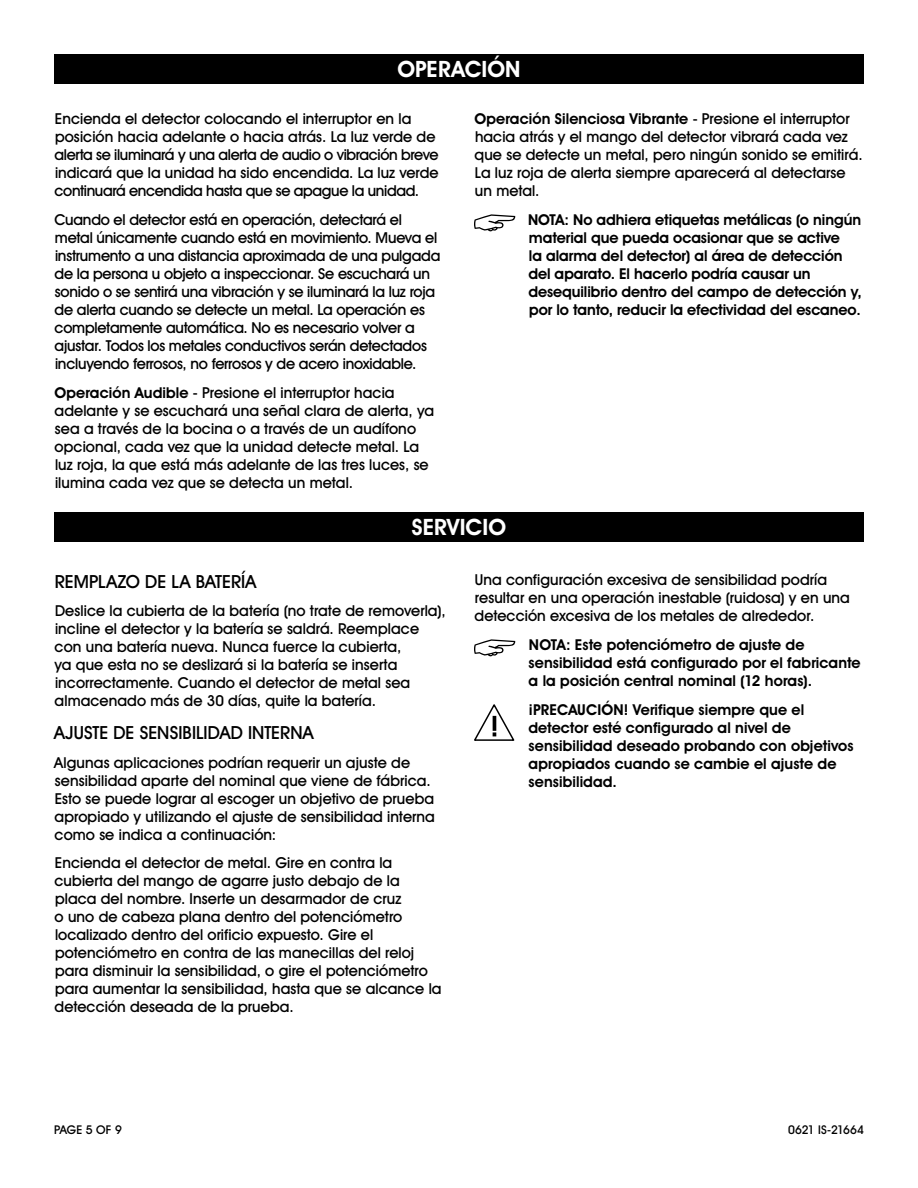
<style>
.page{position:relative;width:918px;height:1188px;background:#fff}
.page>*{position:absolute;margin:0;border:0;box-sizing:border-box;transform-origin:0 0}
.t1{font:700 22.5px "Uline Two Knine";letter-spacing:.005em;color:#fff}
.t2{font:18px "Uline Two Knine";letter-spacing:.005em;color:#000}
.t3{font:15px/18px "Uline Two Knine";letter-spacing:.005em;color:#000}
.t4{font:700 15px/18px "Uline Two Knine";color:#000}
.t5{font:15px/18px "Uline Two Knine";letter-spacing:-.015em;color:#000}
.t6{font:12px "Uline Two Knine";color:#000}
.s1{font-weight:700}
</style>
<div class="page">
<div style="left:54px;top:54px;width:810px;height:30px;background:#000"></div>
<svg style="left:474px;top:214px;width:41px;height:17px"></svg>
<div style="left:54px;top:512px;width:810px;height:30px;background:#000"></div>
<svg style="left:474px;top:639px;width:41px;height:17px"></svg>
<svg style="left:474px;top:704px;width:40px;height:37px"></svg>
<h1 class="t1" style="left:397px;top:56px;width:125px">OPERACIÓN</h1>
<p class="t3" style="left:55px;top:110px;width:386px">Encienda el detector colocando el interruptor en la posición hacia adelante o hacia atrás. La luz verde de alerta se iluminará y una alerta de audio o vibración breve indicará que la unidad ha sido encendida. La luz verde continuará encendida hasta que se apague la unidad.</p>
<p class="t5" style="left:54px;top:211px;width:387px">Cuando el detector está en operación, detectará el metal únicamente cuando está en movimiento. Mueva el instrumento a una distancia aproximada de una pulgada de la persona u objeto a inspeccionar. Se escuchará un sonido o se sentirá una vibración y se iluminará la luz roja de alerta cuando se detecte un metal. La operación es completamente automática. No es necesario volver a ajustar. Todos los metales conductivos serán detectados incluyendo ferrosos, no ferrosos y de acero inoxidable.</p>
<p class="t3" style="left:54px;top:383px;width:381px"><span class="s1">Operación Audible</span> - Presione el interruptor hacia adelante y se escuchará una señal clara de alerta, ya sea a través de la bocina o a través de un audífono opcional, cada vez que la unidad detecte metal. La luz roja, la que está más adelante de las tres luces, se ilumina cada vez que se detecta un metal.</p>
<p class="t3" style="left:474px;top:110px;width:390px"><span class="s1">Operación Silenciosa Vibrante</span> - Presione el interruptor hacia atrás y el mango del detector vibrará cada vez que se detecte un metal, pero ningún sonido se emitirá.<br>La luz roja de alerta siempre aparecerá al detectarse un metal.</p>
<p class="t4" style="left:528px;top:211px;width:335px">NOTA: No adhiera etiquetas metálicas (o ningún material que pueda ocasionar que se active<br>la alarma del detector) al área de detección del aparato. El hacerlo podría causar un desequilibrio dentro del campo de detección y, por lo tanto, reducir la efectividad del escaneo.</p>
<h1 class="t1" style="left:412px;top:514px;width:96px">SERVICIO</h1>
<p class="t2" style="left:55px;top:570px;width:203px">REMPLAZO DE LA BATERÍA</p>
<p class="t3" style="left:55px;top:602px;width:393px">Deslice la cubierta de la batería (no trate de removerla), incline el detector y la batería se saldrá. Reemplace con una batería nueva. Nunca fuerce la cubierta,<br>ya que esta no se deslizará si la batería se inserta incorrectamente. Cuando el detector de metal sea almacenado más de 30 días, quite la batería.</p>
<p class="t2" style="left:54px;top:721px;width:261px">AJUSTE DE SENSIBILIDAD INTERNA</p>
<p class="t3" style="left:54px;top:753px;width:382px">Algunas aplicaciones podrían requerir un ajuste de sensibilidad aparte del nominal que viene de fábrica.<br>Esto se puede lograr al escoger un objetivo de prueba apropiado y utilizando el ajuste de sensibilidad interna como se indica a continuación:</p>
<p class="t3" style="left:55px;top:854px;width:389px">Encienda el detector de metal. Gire en contra la cubierta del mango de agarre justo debajo de la placa del nombre. Inserte un desarmador de cruz<br>o uno de cabeza plana dentro del potenciómetro localizado dentro del orificio expuesto. Gire el potenciómetro en contra de las manecillas del reloj para disminuir la sensibilidad, o gire el potenciómetro para aumentar la sensibilidad, hasta que se alcance la detección deseada de la prueba.</p>
<p class="t3" style="left:475px;top:571px;width:377px">Una configuración excesiva de sensibilidad podría resultar en una operación inestable (ruidosa) y en una detección excesiva de los metales de alrededor.</p>
<p class="t4" style="left:529px;top:636px;width:334px">NOTA: Este potenciómetro de ajuste de sensibilidad está configurado por el fabricante a la posición central nominal (12 horas).</p>
<p class="t4" style="left:528px;top:700px;width:327px">¡PRECAUCIÓN! Verifique siempre que el detector esté configurado al nivel de sensibilidad deseado probando con objetivos apropiados cuando se cambie el ajuste de sensibilidad.</p>
<p class="t6" style="left:54px;top:1122px;width:69px">PAGE 5 OF 9</p>
<p class="t6" style="left:788px;top:1122px;width:77px">0621 IS-21664</p>
</div>
